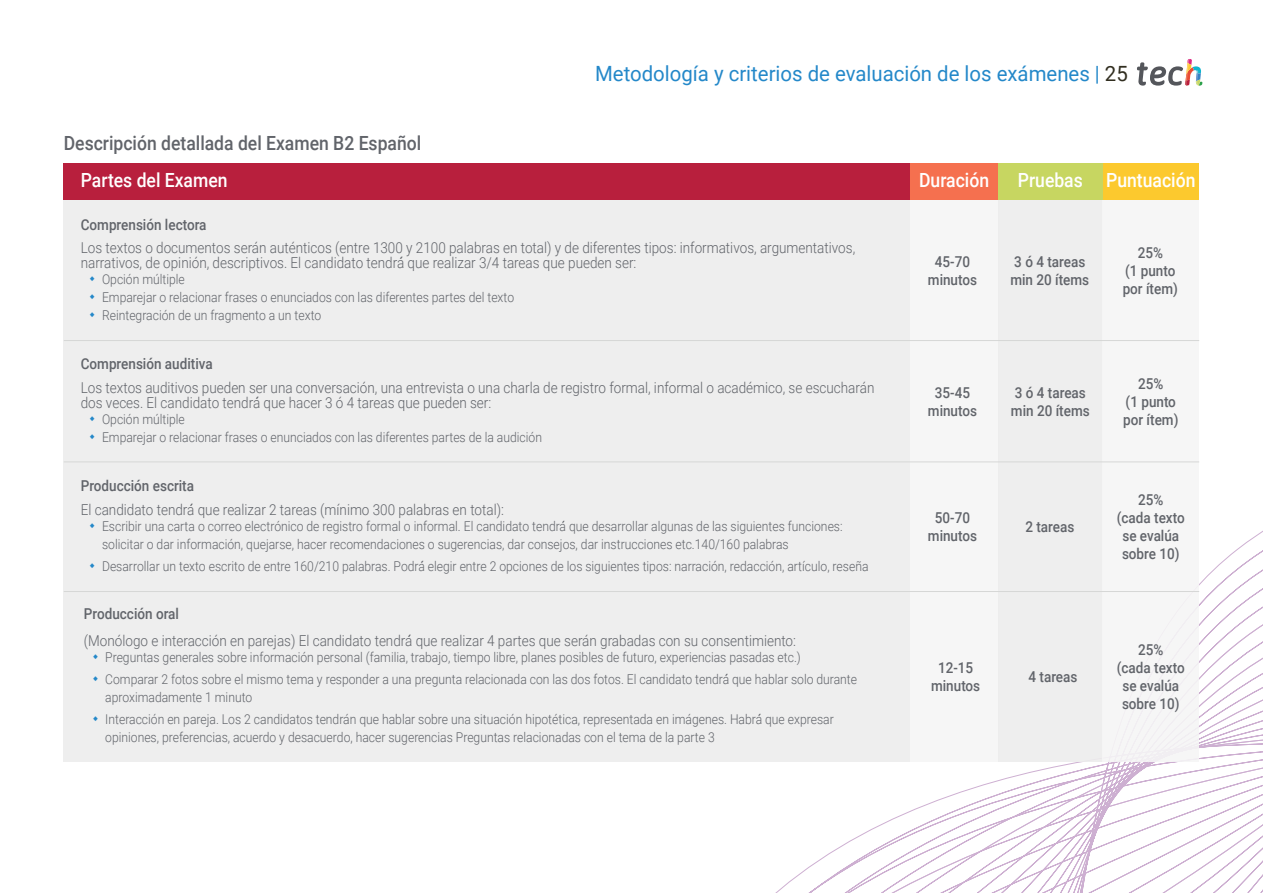
<style>
.page{position:relative;width:1263px;height:893px;background:#fff}
.page>*{position:absolute;margin:0;border:0;box-sizing:border-box;transform-origin:0 0}
.t1{font:21px "Roboto";color:#2488c9}
.t2{font:500 19.5px "Roboto";color:#fff;scale:.9 1}
.t3{font:500 19.5px "Roboto";color:#61646a;scale:.9 1}
.t4{font:300 15px/15px "Roboto";color:#61646a;scale:.9 1}
.t5{font:500 15px/18px "Roboto";color:#61646a;text-align:center;scale:.9 1}
.t6{font:300 13.5px/18px "Roboto";color:#61646a;scale:.9 1}
.s1{color:#312e20}
</style>
<div class="page">
<svg style="left:755px;top:530px;width:508px;height:363px"></svg>
<svg style="left:1137px;top:59px;width:65px;height:27px"></svg>
<div style="left:64px;top:164px;width:846px;height:36px;background:#b81f3d"></div>
<div style="left:910px;top:164px;width:88px;height:36px;background:#f5704f"></div>
<div style="left:1102px;top:164px;width:97px;height:36px;background:#fcc92e"></div>
<div style="left:998px;top:164px;width:104px;height:36px;background:#c7d661"></div>
<div style="left:64px;top:200px;width:846px;height:561px;background:#ededed"></div>
<div style="left:910px;top:200px;width:88px;height:561px;background:#f6f6f6"></div>
<div style="left:998px;top:200px;width:104px;height:561px;background:#ededed"></div>
<div style="left:1102px;top:200px;width:97px;height:561px;background:#f6f6f6"></div>
<hr style="left:64px;top:340px;width:1135px;height:1px;background:#d6d7d6">
<hr style="left:64px;top:462px;width:1135px;height:1px;background:#d6d7d6">
<hr style="left:64px;top:591px;width:1135px;height:1px;background:#d6d7d6">
<h1 class="t1" style="left:595px;top:59px;width:534px">Metodología y criterios de evaluación de los exámenes | <span class="s1">25</span></h1>
<h2 class="t3" style="left:64px;top:129px;width:399px">Descripción detallada del Examen B2 Español</h2>
<h2 class="t2" style="left:81px;top:166px;width:165px">Partes del Examen</h2>
<h2 class="t2" style="left:919px;top:166px;width:79px">Duración</h2>
<h2 class="t2" style="left:1018px;top:166px;width:199px">Pruebas Puntuación</h2>
<p class="t5" style="left:81px;top:215px;width:141px">Comprensión lectora</p>
<p class="t4" style="left:81px;top:240px;width:862px">Los textos o documentos serán auténticos (entre 1300 y 2100 palabras en total) y de diferentes tipos: informativos, argumentativos, narrativos, de opinión, descriptivos. El candidato tendrá́que realizar 3/4 tareas que pueden ser:</p>
<p class="t6" style="left:102px;top:270px;width:459px">Opción múltiple<br>Emparejar o relacionar frases o enunciados con las diferentes partes del texto<br>Reintegración de un fragmento a un texto</p>
<p class="t5" style="left:81px;top:354px;width:148px">Comprensión auditiva</p>
<p class="t4" style="left:81px;top:379px;width:883px">Los textos auditivos pueden ser una conversación, una entrevista o una charla de registro formal, informal o académico, se escucharán dos veces. El candidato tendrá́que hacer 3 ó 4 tareas que pueden ser:</p>
<p class="t6" style="left:102px;top:409px;width:490px">Opción múltiple<br>Emparejar o relacionar frases o enunciados con las diferentes partes de la audición</p>
<p class="t5" style="left:1123px;top:243px;width:63px">25%<br>(1 punto por ítem)</p>
<p class="t5" style="left:1010px;top:252px;width:89px;text-align:left">3 ó 4 tareas min 20 ítems</p>
<p class="t5" style="left:928px;top:252px;width:56px">45-70 minutos</p>
<p class="t5" style="left:1123px;top:374px;width:63px">25%<br>(1 punto por ítem)</p>
<p class="t5" style="left:1011px;top:383px;width:89px;text-align:left">3 ó 4 tareas min 20 ítems</p>
<p class="t5" style="left:928px;top:383px;width:56px">35-45 minutos</p>
<p class="t5" style="left:81px;top:477px;width:127px">Producción escrita</p>
<p class="t4" style="left:81px;top:502px;width:472px">El candidato tendrá́que realizar 2 tareas (mínimo 300 palabras en total):</p>
<p class="t6" style="left:102px;top:516px;width:824px">Escribir una carta o correo electrónico de registro formal o informal. El candidato tendrá́que desarrollar algunas de las siguientes funciones: solicitar o dar información, quejarse, hacer recomendaciones o sugerencias, dar consejos, dar instrucciones etc.140/160 palabras</p>
<p class="t6" style="left:102px;top:557px;width:853px">Desarrollar un texto escrito de entre 160/210 palabras. Podrá́elegir entre 2 opciones de los siguientes tipos: narración, redacción, artículo, reseña</p>
<p class="t5" style="left:84px;top:604px;width:107px">Producción oral</p>
<p class="t4" style="left:84px;top:632px;width:793px">(Monólogo e interacción en parejas) El candidato tendrá́que realizar 4 partes que serán grabadas con su consentimiento:</p>
<p class="t6" style="left:105px;top:645px;width:837px;line-height:22.2px">Preguntas generales sobre información personal (familia, trabajo, tiempo libre, planes posibles de futuro, experiencias pasadas etc.)<br>Comparar 2 fotos sobre el mismo tema y responder a una pregunta relacionada con las dos fotos. El candidato tendrá́que hablar solo durante</p>
<p class="t6" style="left:105px;top:685px;width:811px;line-height:22.2px">aproximadamente 1 minuto<br>Interacción en pareja. Los 2 candidatos tendrán que hablar sobre una situación hipotética, representada en imágenes. Habrá́que expresar</p>
<p class="t6" style="left:105px;top:728px;width:679px">opiniones, preferencias, acuerdo y desacuerdo, hacer sugerencias Preguntas relacionadas con el tema de la parte 3</p>
<p class="t5" style="left:928px;top:508px;width:56px">50-70 minutos</p>
<p class="t5" style="left:931px;top:658px;width:56px">12-15 minutos</p>
<p class="t5" style="left:1025px;top:517px;width:56px">2 tareas</p>
<p class="t5" style="left:1028px;top:667px;width:56px">4 tareas</p>
<p class="t5" style="left:1117px;top:490px;width:77px">25%<br>(cada texto se evalúa sobre 10)</p>
<p class="t5" style="left:1117px;top:640px;width:77px">25%<br>(cada texto se evalúa sobre 10)</p>
</div>
